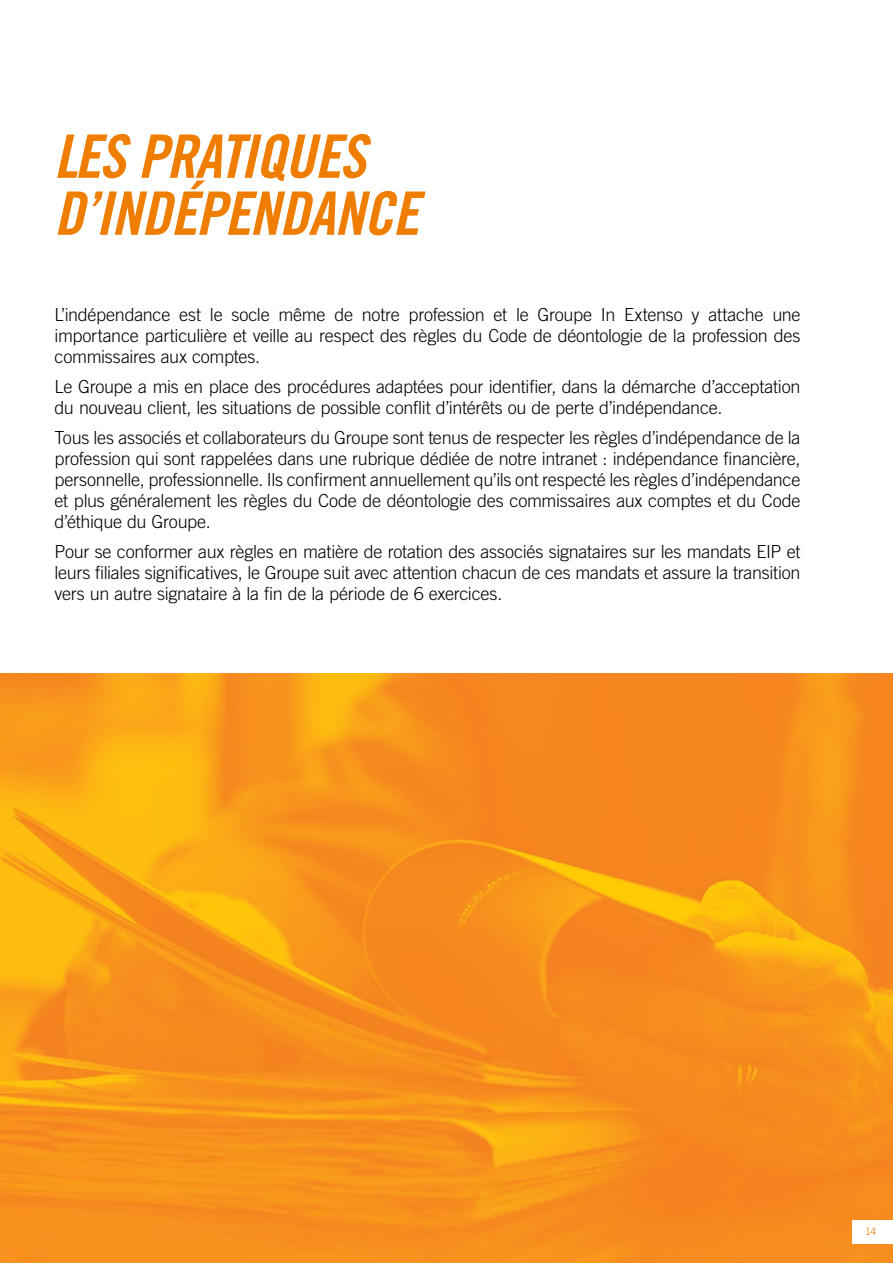
<style>
.page{position:relative;width:893px;height:1263px;background:#fff}
.page>*{position:absolute;margin:0;border:0;box-sizing:border-box;transform-origin:0 0}
.t1{font:60px/57px "Trade Gothic LT Std Bd Cn 20 Obl";letter-spacing:-.02em;color:#ef7d00}
.t2{font:300 18px/21px "Trade Gothic LT Std";letter-spacing:-.015em;color:#000;text-align:justify}
.t3{font:300 10.5px "Trade Gothic LT Std";color:#ef7d00}
</style>
<div class="page">
<img style="left:0;top:673px;width:893px;height:590px">
<div style="left:853px;top:1220px;width:40px;height:24px;background:#fff"></div>
<h1 class="t1" style="left:54px;top:129px;width:367px">LES PRATIQUES<br>D’INDÉPENDANCE</h1>
<p class="t2" style="left:55px;top:303px;width:747px">L’indépendance est le socle même de notre profession et le Groupe In Extenso y attache une importance particulière et veille au respect des règles du Code de déontologie de la profession des commissaires aux comptes.</p>
<p class="t2" style="left:55px;top:375px;width:747px">Le Groupe a mis en place des procédures adaptées pour identifier, dans la démarche d’acceptation du nouveau client, les situations de possible conflit d’intérêts ou de perte d’indépendance.</p>
<p class="t2" style="left:55px;top:426px;width:747px">Tous les associés et collaborateurs du Groupe sont tenus de respecter les règles d’indépendance de la profession qui sont rappelées dans une rubrique dédiée de notre intranet : indépendance financière, personnelle, professionnelle. Ils confirment annuellement qu’ils ont respecté les règles d’indépendance et plus généralement les règles du Code de déontologie des commissaires aux comptes et du Code d’éthique du Groupe.</p>
<p class="t2" style="left:55px;top:540px;width:747px">Pour se conformer aux règles en matière de rotation des associés signataires sur les mandats EIP et leurs filiales significatives, le Groupe suit avec attention chacun de ces mandats et assure la transition vers un autre signataire à la fin de la période de 6 exercices.</p>
<p class="t3" style="left:865px;top:1225px;width:13px">14</p>
</div>
